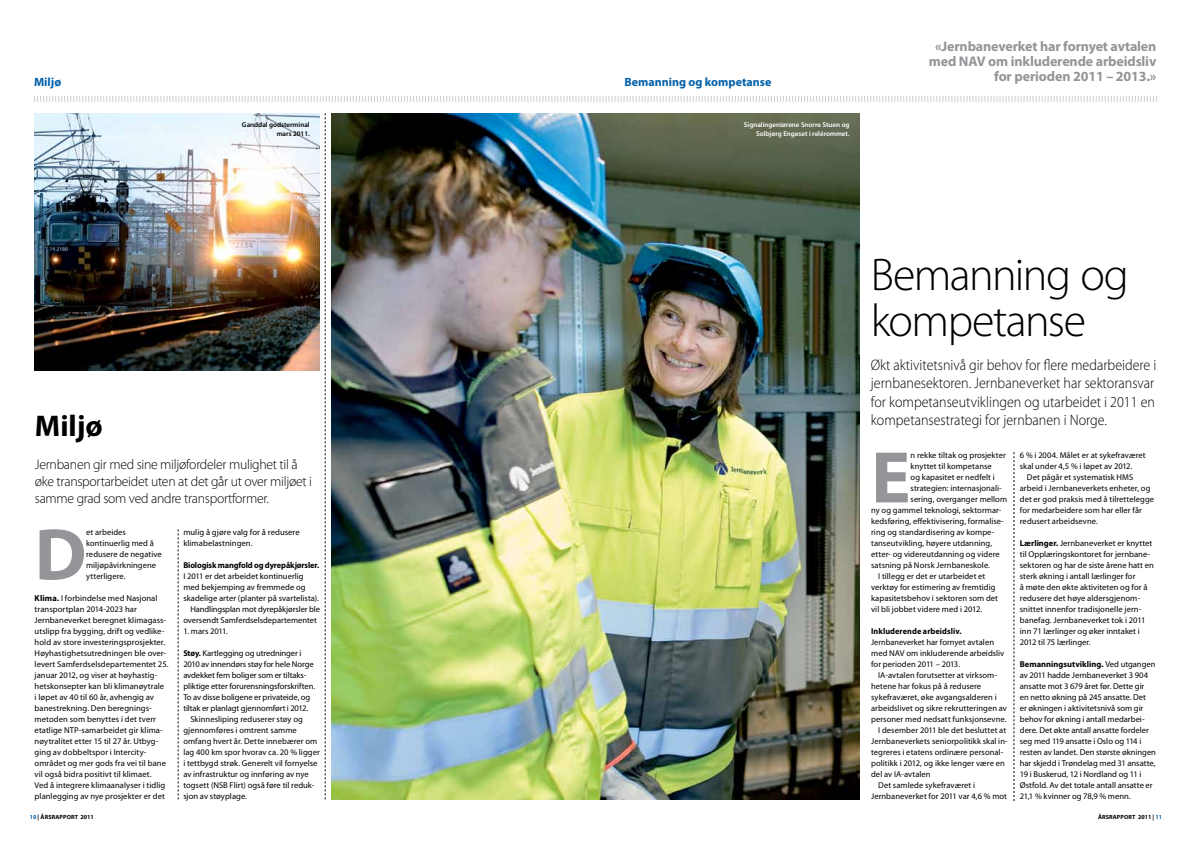
<style>
.page{position:relative;width:1191px;height:842px;background:#fff}
.page>*{position:absolute;margin:0;border:0;box-sizing:border-box;transform-origin:0 0}
.t1{font:700 73.8px "Myriad Pro";color:#939598}
.t2{font:300 46px/46px "Myriad Pro";letter-spacing:-.035em;color:#000}
.t3{font:700 30px "Myriad Pro";color:#000}
.t4{font:300 15.3px/18.5px "Myriad Pro";color:#000;scale:.92 1}
.t5{font:300 14px/17px "Myriad Pro";letter-spacing:-.02em;color:#000}
.t6{font:700 14px/15px "Myriad Pro";letter-spacing:-.01em;color:#939598;text-align:right}
.t7{font:700 12px "Myriad Pro";color:#0060a9}
.t8{font:8.5px/11px "Myriad Pro";letter-spacing:.005em;color:#000}
.t9{font:8.5px/11px "Myriad Pro";letter-spacing:.005em;color:#000;scale:.96 1}
.t10{font:8.5px "Myriad Pro";letter-spacing:-.015em;color:#000}
.t11{font:700 8.5px "Myriad Pro";letter-spacing:-.01em;color:#000}
.t12{font:700 8.5px "Myriad Pro";letter-spacing:.01em;color:#000;scale:.96 1}
.t13{font:600 7px/9px "Myriad Pro";color:#fff;text-align:right}
.t14{font:600 7px/9px "Myriad Pro";color:#000;text-align:right}
.t15{font:700 6px "Myriad Pro";letter-spacing:.02em;color:#000}
.s1{font-weight:700}
.s2{color:#0060a9}
</style>
<div class="page">
<svg style="left:34px;top:96px;width:1123px;height:6px"></svg>
<img style="left:331px;top:113px;width:529px;height:686px">
<svg style="left:325px;top:113px;width:1px;height:686px"></svg>
<svg style="left:1013px;top:452px;width:1px;height:349px"></svg>
<svg style="left:178px;top:529px;width:1px;height:270px"></svg>
<img style="left:34px;top:113px;width:285px;height:257px">
<h3 class="t7" style="left:34px;top:75px;width:29px">Miljø</h3>
<h3 class="t7" style="left:624px;top:75px;width:148px">Bemanning og kompetanse</h3>
<p class="t14" style="left:242px;top:120px;width:69px">Ganddal godsterminal mars 2011.</p>
<p class="t13" style="left:744px;top:120px;width:107px">Signalingeniørene Snorre Stuen og<br>Solbjørg Engeset i relérommet.</p>
<h3 class="t6" style="left:929px;top:38px;width:229px">«Jernbaneverket har fornyet avtalen med NAV om inkluderende arbeidsliv for perioden 2011 – 2013.»</h3>
<h3 class="t3" style="left:35px;top:406px;width:70px">Miljø</h3>
<h3 class="t5" style="left:35px;top:455px;width:279px">Jernbanen gir med sine miljøfordeler mulighet til å øke transportarbeidet uten at det går ut over miljøet i samme grad som ved andre transportformer.</h3>
<h1 class="t1" style="left:35px;top:506px;width:53px">D</h1>
<p class="t8" style="left:86px;top:527px;width:77px">et arbeides kontinuerlig med å redusere de negative miljøpåvirkningene ytterligere.</p>
<p class="t8" style="left:35px;top:593px;width:135px"><span class="s1">Klima.</span> I forbindelse med Nasjonal transportplan 2014-2023 har Jernbaneverket beregnet klimagass&shy;utslipp fra bygging, drift og vedlike&shy;hold av store investeringsprosjekter.<br>Høyhastighetsutredningen ble over&shy;levert Samferdselsdepartementet 25. januar 2012, og viser at høyhastig&shy;hetskonsepter kan bli klimanøytrale<br>i løpet av 40 til 60 år, avhengig av banestrekning. Den beregnings&shy;metoden som benyttes i det tverr etatlige NTP-samarbeidet gir klima&shy;nøytralitet etter 15 til 27 år. Utbyg&shy;ging av dobbeltspor i Intercity&shy;området og mer gods fra vei til bane vil også bidra positivt til klimaet.<br>Ved å integrere klimaanalyser i tidlig planlegging av nye prosjekter er det</p>
<p class="t8" style="left:183px;top:527px;width:118px">mulig å gjøre valg for å redusere klimabelastningen.</p>
<p class="t11" style="left:183px;top:560px;width:137px">Biologisk mangfold og dyrepåkjørsler.</p>
<p class="t8" style="left:183px;top:571px;width:122px">I 2011 er det arbeidet kontinuerlig</p>
<p class="t8" style="left:183px;top:582px;width:124px">med bekjemping av fremmede og</p>
<p class="t8" style="left:183px;top:593px;width:137px">skadelige arter (planter på svartelista).</p>
<p class="t8" style="left:190px;top:604px;width:131px">Handlingsplan mot dyrepåkjørsler ble</p>
<p class="t8" style="left:183px;top:615px;width:135px">oversendt Samferdselsdepartementet</p>
<p class="t8" style="left:183px;top:626px;width:46px">1. mars 2011.</p>
<p class="t8" style="left:183px;top:648px;width:120px"><span class="s1">Støy.</span> Kartlegging og utredninger i</p>
<p class="t8" style="left:183px;top:659px;width:132px">2010 av innendørs støy for hele Norge</p>
<p class="t8" style="left:183px;top:670px;width:124px">avdekket fem boliger som er tiltaks-</p>
<p class="t10" style="left:183px;top:681px;width:133px">pliktige etter forurensningsforskriften.</p>
<p class="t8" style="left:183px;top:692px;width:128px">To av disse boligene er privateide, og</p>
<p class="t10" style="left:183px;top:703px;width:126px">tiltak er planlagt gjennomført i 2012.</p>
<p class="t8" style="left:190px;top:714px;width:114px">Skinnesliping reduserer støy og</p>
<p class="t8" style="left:183px;top:725px;width:115px">gjennomføres i omtrent samme</p>
<p class="t8" style="left:183px;top:736px;width:135px">omfang hvert år. Dette innebærer om</p>
<p class="t8" style="left:183px;top:747px;width:138px">lag 400 km spor hvorav ca. 20 % ligger</p>
<p class="t8" style="left:183px;top:758px;width:136px">i tettbygd strøk. Generelt vil fornyelse</p>
<p class="t8" style="left:183px;top:769px;width:127px">av infrastruktur og innføring av nye</p>
<p class="t8" style="left:183px;top:780px;width:133px">togsett (NSB Flirt) også føre til reduk-</p>
<p class="t8" style="left:183px;top:791px;width:65px">sjon av støyplage.</p>
<h2 class="t2" style="left:871px;top:251px;width:259px">Bemanning og kompetanse</h2>
<h3 class="t4" style="left:871px;top:355px;width:312px">Økt aktivitetsnivå gir behov for flere medarbeidere i jernbanesektoren. Jernbaneverket har sektoransvar for kompetanseutviklingen og utarbeidet i 2011 en kompetansestrategi for jernbanen i Norge.</h3>
<h1 class="t1" style="left:871px;top:429px;width:33px">E</h1>
<p class="t8" style="left:910px;top:450px;width:97px">n rekke tiltak og prosjekter</p>
<p class="t8" style="left:910px;top:461px;width:83px">knyttet til kompetanse</p>
<p class="t8" style="left:910px;top:472px;width:86px">og kapasitet er nedfelt i</p>
<p class="t8" style="left:910px;top:483px;width:93px">strategien: internasjonali-</p>
<p class="t8" style="left:910px;top:494px;width:98px">sering, overganger mellom</p>
<p class="t8" style="left:871px;top:505px;width:132px">ny og gammel teknologi, sektormar-</p>
<p class="t8" style="left:871px;top:516px;width:134px">kedsføring, effektivisering, formalise-</p>
<p class="t8" style="left:871px;top:527px;width:125px">ring og standardisering av kompe-</p>
<p class="t8" style="left:871px;top:538px;width:123px">tanseutvikling, høyere utdanning,</p>
<p class="t8" style="left:871px;top:549px;width:130px">etter- og videreutdanning og videre</p>
<p class="t8" style="left:871px;top:560px;width:120px">satsning på Norsk Jernbaneskole.</p>
<p class="t8" style="left:878px;top:571px;width:109px">I tillegg er det er utarbeidet et</p>
<p class="t8" style="left:871px;top:582px;width:126px">verktøy for estimering av fremtidig</p>
<p class="t8" style="left:871px;top:593px;width:128px">kapasitetsbehov i sektoren som det</p>
<p class="t8" style="left:871px;top:604px;width:113px">vil bli jobbet videre med i 2012.</p>
<p class="t12" style="left:871px;top:626px;width:96px">Inkluderende arbeidsliv.</p>
<p class="t9" style="left:871px;top:637px;width:140px">Jernbaneverket har fornyet avtalen med NAV om inkluderende arbeidsliv for perioden 2011 – 2013.</p>
<p class="t8" style="left:878px;top:670px;width:120px">IA-avtalen forutsetter at virksom-</p>
<p class="t8" style="left:871px;top:681px;width:112px">hetene har fokus på å redusere</p>
<p class="t8" style="left:871px;top:692px;width:127px">sykefraværet, øke avgangsalderen i</p>
<p class="t8" style="left:871px;top:703px;width:137px">arbeidslivet og sikre rekrutteringen av</p>
<p class="t8" style="left:871px;top:714px;width:137px">personer med nedsatt funksjonsevne.</p>
<p class="t8" style="left:878px;top:725px;width:129px">I desember 2011 ble det besluttet at</p>
<p class="t8" style="left:871px;top:736px;width:138px">Jernbaneverkets seniorpolitikk skal in-</p>
<p class="t8" style="left:871px;top:747px;width:133px">tegreres i etatens ordinære personal-</p>
<p class="t8" style="left:871px;top:758px;width:135px">politikk i 2012, og ikke lenger være en</p>
<p class="t8" style="left:871px;top:769px;width:61px">del av IA-avtalen</p>
<p class="t8" style="left:878px;top:780px;width:98px">Det samlede sykefraværet i</p>
<p class="t8" style="left:871px;top:791px;width:137px">Jernbaneverket for 2011 var 4,6 % mot</p>
<p class="t8" style="left:1019px;top:450px;width:127px">6 % i 2004. Målet er at sykefraværet skal under 4,5 % i løpet av 2012.</p>
<p class="t8" style="left:1019px;top:472px;width:136px;text-indent:7px">Det pågår et systematisk HMS arbeid i Jernbaneverkets enheter, og det er god praksis med å tilrettelegge for medarbeidere som har eller får redusert arbeidsevne.</p>
<p class="t8" style="left:1019px;top:538px;width:136px"><span class="s1">Lærlinger.</span> Jernbaneverket er knyttet til Opplæringskontoret for jernbane&shy;sektoren og har de siste årene hatt en sterk økning i antall lærlinger for<br>å møte den økte aktiviteten og for å redusere det høye aldersgjenom&shy;snittet innenfor tradisjonelle jern&shy;banefag. Jernbaneverket tok i 2011 inn 71 lærlinger og øker inntaket i 2012 til 75 lærlinger.</p>
<p class="t8" style="left:1019px;top:659px;width:138px"><span class="s1">Bemanningsutvikling.</span> Ved utgangen av 2011 hadde Jernbaneverket 3 904 ansatte mot 3 679 året før. Dette gir<br>en netto økning på 245 ansatte. Det<br>er økningen i aktivitetsnivå som gir behov for økning i antall medarbei&shy;dere. Det økte antall ansatte fordeler seg med 119 ansatte i Oslo og 114 i resten av landet. Den største økningen har skjedd i Trøndelag med 31 ansatte, 19 i Buskerud, 12 i Nordland og 11 i Østfold. Av det totale antall ansatte er 21,1 % kvinner og 78,9 % menn.</p>
<p class="t15" style="left:30px;top:813px;width:66px"><span class="s2">10</span> | Årsrapport 2011</p>
<p class="t15" style="left:1098px;top:813px;width:66px">Årsrapport 2011 | <span class="s2">11</span></p>
</div>
